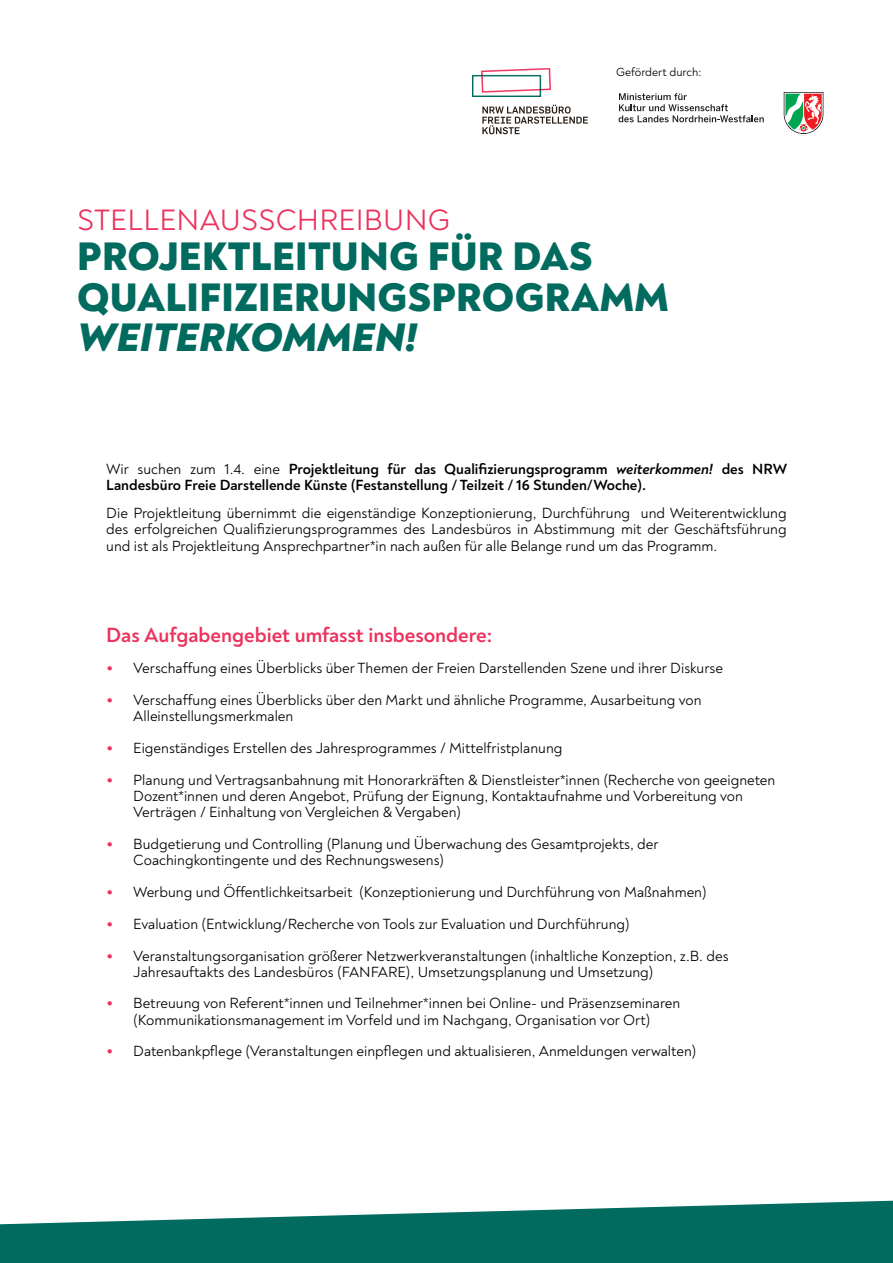
<style>
.page{position:relative;width:893px;height:1263px;background:#fff}
.page>*{position:absolute;margin:0;border:0;box-sizing:border-box;transform-origin:0 0}
.t1{font:800 40.5px/40.5px "Noah";letter-spacing:.01em;color:#006b5e}
.t2{font:italic 800 40.5px "Noah";letter-spacing:.01em;color:#006b5e}
.t3{font:30px "Noah";letter-spacing:.01em;color:#ec325d}
.t4{font:700 21px "Noah";color:#ec325d}
.t5{font:15px/16.2px "Noah";color:#000}
.t6{font:700 15px/16.2px "Noah";color:#000}
.t7{font:12px "Noah";color:#000}
.s1{font-weight:400}
.s2{font-style:italic}
.s3{font-family:"Calibri";font-weight:300;color:#ec325d}
</style>
<div class="page">
<svg style="left:482px;top:105px;width:106px;height:29px"></svg>
<img style="left:472px;top:68px;width:78px;height:29px">
<svg style="left:0;top:1200px;width:893px;height:63px;fill:#006b5e"></svg>
<svg style="left:784px;top:92px;width:39px;height:42px"></svg>
<svg style="left:619px;top:93px;width:145px;height:29px"></svg>
<p class="t7" style="left:616px;top:65px;width:87px">Gefördert durch:</p>
<h2 class="t3" style="left:77px;top:201px;width:374px">STELLENAUSSCHREIBUNG</h2>
<h1 class="t1" style="left:77px;top:237px;width:593px">PROJEKTLEITUNG FÜR DAS<br>QUALIFIZIERUNGSPROGRAMM</h1>
<h1 class="t2" style="left:77px;top:313px;width:341px">WEITERKOMMEN!</h1>
<p class="t6" style="left:106px;top:461px;width:682px"><span class="s1">Wir suchen zum 1.4. eine</span> Projektleitung für das Qualifizierungsprogramm <span class="s2">weiterkommen!</span> des NRW<br>Landesbüro Freie Darstellende Künste (Festanstellung / Teilzeit / 16 Stunden/Woche).</p>
<p class="t5" style="left:106px;top:505px;width:682px;text-align:justify">Die Projektleitung übernimmt die eigenständige Konzeptionierung, Durchführung und Weiterentwicklung des erfolgreichen Qualifizierungsprogrammes des Landesbüros in Abstimmung mit der Geschäftsführung und ist als Projektleitung Ansprechpartner*in nach außen für alle Belange rund um das Programm.</p>
<h3 class="t4" style="left:106px;top:622px;width:387px">Das Aufgabengebiet umfasst insbesondere:</h3>
<p class="t5" style="left:106px;top:661px;width:618px"><span class="s3">•</span> Verschaffung eines Überblicks über Themen der Freien Darstellenden Szene und ihrer Diskurse</p>
<p class="t5" style="left:133px;top:692px;width:570px;text-indent:-27px"><span class="s3">•</span> Verschaffung eines Überblicks über den Markt und ähnliche Programme, Ausarbeitung von<br>Alleinstellungsmerkmalen</p>
<p class="t5" style="left:106px;top:740px;width:458px"><span class="s3">•</span> Eigenständiges Erstellen des Jahresprogrammes / Mittelfristplanung</p>
<p class="t5" style="left:133px;top:772px;width:643px;text-indent:-27px"><span class="s3">•</span> Planung und Vertragsanbahnung mit Honorarkräften &amp; Dienstleister*innen (Recherche von geeigneten<br>Dozent*innen und deren Angebot, Prüfung der Eignung, Kontaktaufnahme und Vorbereitung von<br>Verträgen / Einhaltung von Vergleichen &amp; Vergaben)</p>
<p class="t5" style="left:133px;top:836px;width:527px;text-indent:-27px"><span class="s3">•</span> Budgetierung und Controlling (Planung und Überwachung des Gesamtprojekts, der<br>Coachingkontingente und des Rechnungswesens)</p>
<p class="t5" style="left:106px;top:884px;width:602px"><span class="s3">•</span> Werbung und Öffentlichkeitsarbeit (Konzeptionierung und Durchführung von Maßnahmen)</p>
<p class="t5" style="left:106px;top:916px;width:525px"><span class="s3">•</span> Evaluation (Entwicklung/Recherche von Tools zur Evaluation und Durchführung)</p>
<p class="t5" style="left:133px;top:948px;width:597px;text-indent:-27px"><span class="s3">•</span> Veranstaltungsorganisation größerer Netzwerkveranstaltungen (inhaltliche Konzeption, z.B. des<br>Jahresauftakts des Landesbüros (FANFARE), Umsetzungsplanung und Umsetzung)</p>
<p class="t5" style="left:106px;top:996px;width:575px;text-align:center"><span class="s3">•</span> Betreuung von Referent*innen und Teilnehmer*innen bei Online- und Präsenzseminaren (Kommunikationsmanagement im Vorfeld und im Nachgang, Organisation vor Ort)</p>
<p class="t5" style="left:106px;top:1044px;width:592px"><span class="s3">•</span> Datenbankpflege (Veranstaltungen einpflegen und aktualisieren, Anmeldungen verwalten)</p>
</div>
